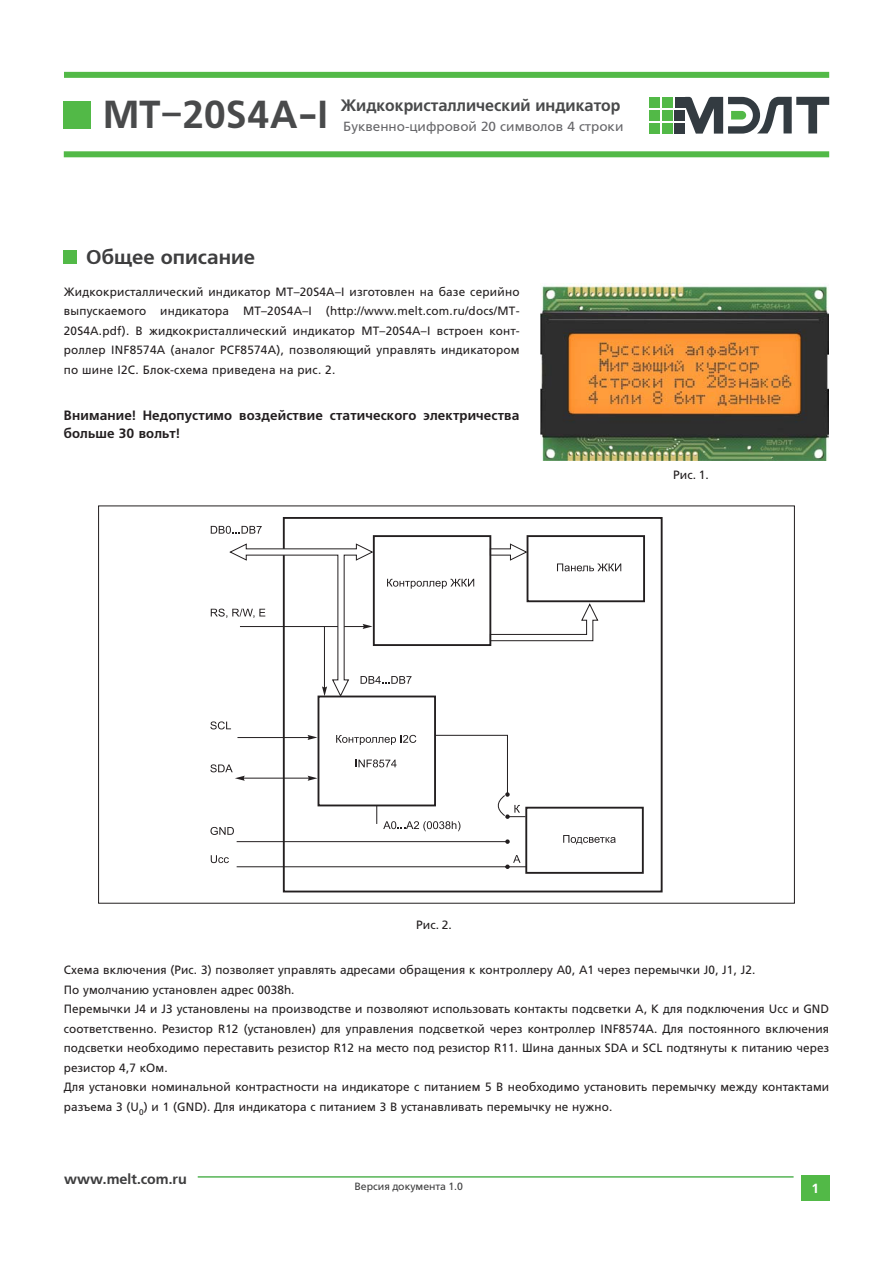
<style>
.page{position:relative;width:893px;height:1263px;background:#fff}
.page>*{position:absolute;margin:0;border:0;box-sizing:border-box;transform-origin:0 0}
.Заголовок{font:700 39px "Free Set C";color:#494a4b;scale:.96 1}
.Заголовок_осн_текста{font:700 19.95px "Free Set C";color:#3e3e3f}
.Подзаголовок__копия{font:700 16.5px "Free Set C";color:#494a4b;scale:.96 1}
.www{font:700 14.25px "Free Set C";color:#3e3e3f}
.Внимание{font:700 13.5px/18px "Free Set C";letter-spacing:.01em;color:#231f20}
.Подзаголовок{font:13.2px "Free Set C";color:#67676a}
.номер_страницы{font:700 13.2px "Free Set C";color:#fff}
.Основной_текст_1{font:12px/19.5px "Free Set C";letter-spacing:.01em;color:#231f20;text-align:justify}
.Рис__ХХ{font:12px "Free Set C";color:#231f20}
.Версия_документа{font:10.5px "Free Set C";color:#3e3e3f}
</style>
<div class="page">
<div style="left:64px;top:151px;width:765px;height:6px;background:#52b947"></div>
<div style="left:64px;top:101px;width:27px;height:27px;background:#52b947"></div>
<div style="left:64px;top:72px;width:765px;height:6px;background:#52b947"></div>
<div style="left:649px;top:97px;width:10px;height:11px;background:#52b947"></div>
<div style="left:662px;top:97px;width:10px;height:11px;background:#52b947"></div>
<div style="left:675px;top:97px;width:11px;height:11px;background:#333b41"></div>
<div style="left:649px;top:110px;width:10px;height:11px;background:#52b947"></div>
<div style="left:662px;top:110px;width:10px;height:11px;background:#52b947"></div>
<div style="left:675px;top:110px;width:10px;height:11px;background:#333b41"></div>
<div style="left:649px;top:123px;width:10px;height:11px;background:#52b947"></div>
<div style="left:662px;top:123px;width:10px;height:11px;background:#52b947"></div>
<div style="left:675px;top:123px;width:10px;height:11px;background:#333b41"></div>
<svg style="left:686px;top:97px;width:143px;height:37px"></svg>
<hr style="left:198px;top:1176px;width:596px;height:2px;background:#56b455">
<div style="left:801px;top:1175px;width:28px;height:26px;background:#52b947"></div>
<div style="left:64px;top:250px;width:13px;height:14px;background:#52b947"></div>
<div style="left:373px;top:535px;width:118px;height:111px;background:#fff;border:2px solid #231f20"></div>
<div style="left:527px;top:535px;width:118px;height:67px;background:#fff;border:2px solid #231f20"></div>
<svg style="left:599px;top:563px;width:22px;height:8px"></svg>
<div style="left:318px;top:695px;width:118px;height:111px;background:#fff;border:2px solid #231f20"></div>
<svg style="left:356px;top:759px;width:20px;height:8px"></svg>
<svg style="left:336px;top:735px;width:40px;height:10px"></svg>
<div style="left:525px;top:807px;width:119px;height:67px;background:#fff;border:2px solid #231f20"></div>
<svg style="left:563px;top:835px;width:53px;height:9px"></svg>
<div style="left:283px;top:517px;width:380px;height:375px;border:2px solid #231f20"></div>
<hr style="left:237px;top:841px;width:270px;height:1px;background:#231f20">
<svg style="left:505px;top:839px;width:5px;height:5px"></svg>
<hr style="left:237px;top:737px;width:74px;height:1px;background:#231f20">
<svg style="left:307px;top:735px;width:10px;height:5px"></svg>
<hr style="left:241px;top:778px;width:70px;height:1px;background:#231f20">
<svg style="left:308px;top:776px;width:10px;height:5px"></svg>
<hr style="left:237px;top:866px;width:270px;height:1px;background:#231f20">
<svg style="left:376px;top:543px;width:223px;height:281px"></svg>
<svg style="left:505px;top:855px;width:21px;height:14px"></svg>
<svg style="left:211px;top:526px;width:51px;height:8px"></svg>
<svg style="left:210px;top:721px;width:21px;height:8px"></svg>
<svg style="left:210px;top:764px;width:35px;height:17px"></svg>
<svg style="left:210px;top:827px;width:24px;height:8px"></svg>
<svg style="left:211px;top:855px;width:18px;height:8px"></svg>
<svg style="left:383px;top:821px;width:77px;height:10px"></svg>
<svg style="left:211px;top:543px;width:263px;height:154px"></svg>
<svg style="left:496px;top:792px;width:29px;height:27px"></svg>
<img style="left:541px;top:284px;width:287px;height:176px">
<p class="Заголовок" style="left:103px;top:93px;width:236px">MT–20S4A-I</p>
<p class="Подзаголовок__копия" style="left:341px;top:96px;width:293px">Жидкокристаллический индикатор</p>
<p class="Подзаголовок" style="left:343px;top:119px;width:282px">Буквенно-цифровой 20 символов 4 строки</p>
<p class="Заголовок_осн_текста" style="left:86px;top:245px;width:170px">Общее описание</p>
<p class="Основной_текст_1" style="left:64px;top:282px;width:457px">Жидкокристаллический индикатор MT–20S4A–I изготовлен на базе серийно выпускаемого индикатора MT–20S4A–I (http://www.melt.com.ru/docs/MT-20S4A.pdf). В жидкокристаллический индикатор MT–20S4A–I встроен конт&shy;роллер INF8574A (аналог PCF8574A), позволяющий управлять индикатором по шине I2C. Блок-схема приведена на рис. 2.</p>
<p class="Внимание" style="left:64px;top:407px;width:457px">Внимание! Недопустимо воздействие статического электричества больше 30 вольт!</p>
<p class="Рис__ХХ" style="left:673px;top:468px;width:37px">Рис. 1.</p>
<p class="Рис__ХХ" style="left:416px;top:918px;width:37px">Рис. 2.</p>
<p class="Основной_текст_1" style="left:64px;top:960px;width:693px">Схема включения (Рис. 3) позволяет управлять адресами обращения к контроллеру А0, А1 через перемычки J0, J1, J2.</p>
<p class="Основной_текст_1" style="left:64px;top:980px;width:232px">По умолчанию установлен адрес 0038h.</p>
<p class="Основной_текст_1" style="left:64px;top:999px;width:767px">Перемычки J4 и J3 установлены на производстве и позволяют использовать контакты подсветки А, К для подключения Ucc и GND соответственно. Резистор R12 (установлен) для управления подсветкой через контроллер INF8574A. Для постоянного включения подсветки необходимо переставить резистор R12 на место под резистор R11. Шина данных SDA и SCL подтянуты к питанию через резистор 4,7 кОм.</p>
<p class="Основной_текст_1" style="left:64px;top:1077px;width:767px">Для установки номинальной контрастности на индикаторе с питанием 5 В необходимо установить перемычку между контактами разъема 3 (U<sub>0</sub>) и 1 (GND). Для индикатора с питанием 3 В устанавливать перемычку не нужно.</p>
<p class="www" style="left:64px;top:1171px;width:124px">www.melt.com.ru</p>
<p class="Версия_документа" style="left:355px;top:1181px;width:110px">Версия документа 1.0</p>
<p class="номер_страницы" style="left:812px;top:1181px;width:7px">1</p>
</div>
